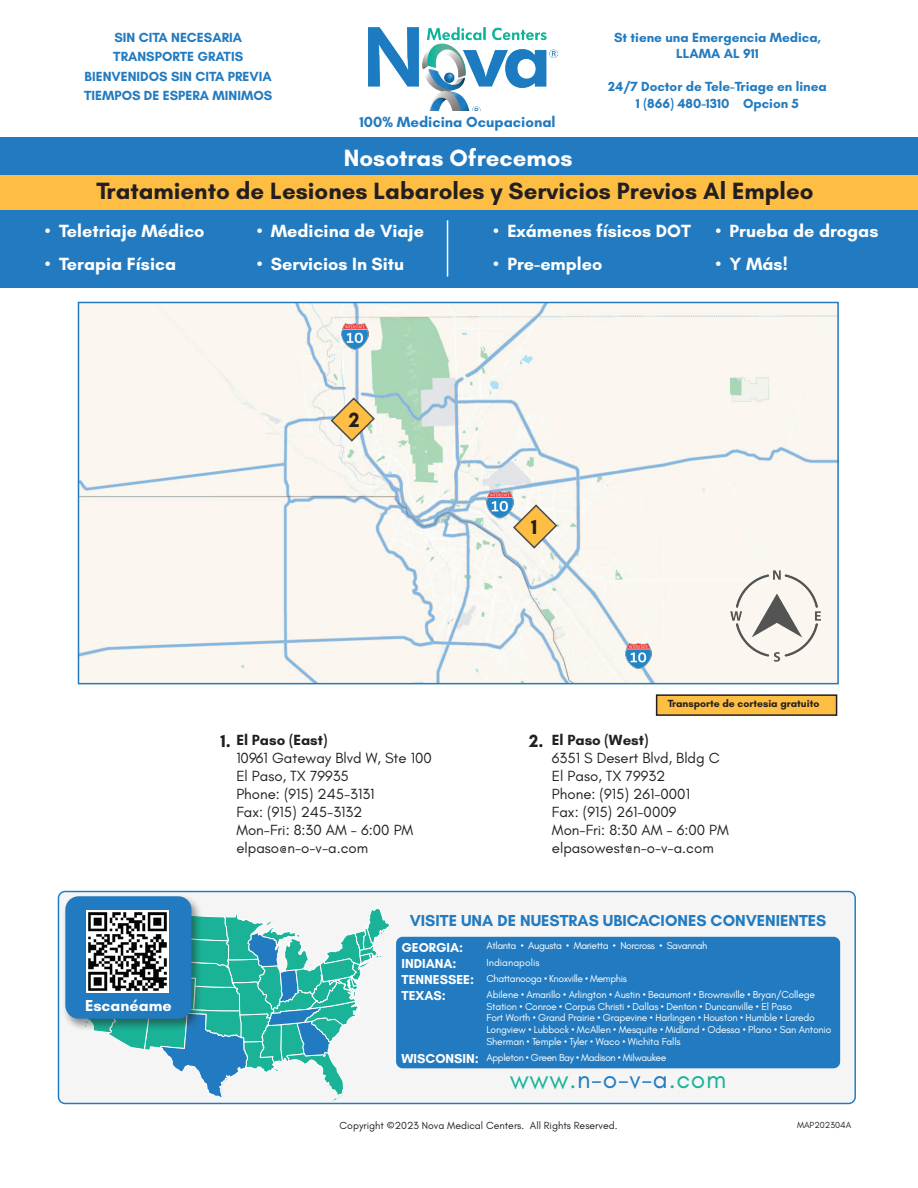
<style>
.page{position:relative;width:918px;height:1188px;background:#fff}
.page>*{position:absolute;margin:0;border:0;box-sizing:border-box;transform-origin:0 0}
.t1{font:26.55px "Glacial Indifference";letter-spacing:.025em;color:#19b399}
.t2{font:700 24px "Glacial Indifference";color:#231f20}
.t3{font:700 24px "Glacial Indifference";color:#fff}
.t4{font:700 21px "Glacial Indifference";color:#231f20}
.t5{font:700 18px "Glacial Indifference";color:#fff}
.t6{font:700 18px "Glacial Indifference";color:#231f20}
.t7{font:700 16.2px "Glacial Indifference";color:#227bc0}
.t8{font:700 16.2px "Glacial Indifference";color:#fff}
.t9{font:15px/18px "Glacial Indifference";color:#231f20}
.t10{font:700 15px "Glacial Indifference";color:#231f20}
.t11{font:700 15px "Glacial Indifference";color:#227bc0}
.t12{font:700 13.5px/19.5px "Glacial Indifference";color:#227bc0;text-align:center}
.t13{font:700 13.2px/15.9px "Glacial Indifference";color:#fff}
.t14{font:10.5px "Glacial Indifference";color:#231f20}
.t15{font:700 10.5px "Glacial Indifference";color:#231f20}
.t16{font:10.35px/11.9px "Glacial Indifference";letter-spacing:-.02em;color:#fff}
.t17{font:10.35px "Glacial Indifference";letter-spacing:-.04em;color:#fff}
.t18{font:9px "Glacial Indifference";color:#231f20}
.s1{font-weight:700;font-size:13.2px}
.s2{color:#227bc0}
</style>
<div class="page">
<img style="left:368px;top:27px;width:190px;height:84px">
<img style="left:81px;top:305px;width:755px;height:376px">
<div style="left:78px;top:302px;width:761px;height:382px;border:2px solid #227bc0"></div>
<img style="left:728px;top:570px;width:95px;height:115px">
<img style="left:487px;top:489px;width:27px;height:41px">
<img style="left:626px;top:640px;width:26px;height:40px">
<img style="left:342px;top:320px;width:27px;height:42px">
<svg style="left:512px;top:503px;width:46px;height:47px"></svg>
<svg style="left:330px;top:396px;width:46px;height:47px"></svg>
<div style="left:0;top:138px;width:918px;height:150px;background:#227bc0"></div>
<div style="left:0;top:175px;width:918px;height:34px;background:#fdbe43"></div>
<hr style="left:447px;top:220px;width:1px;height:57px;background:#fff">
<div style="left:657px;top:695px;width:180px;height:20px;background:#fdbe43"></div>
<div style="left:656px;top:694px;width:181px;height:22px;border:2px solid #231f20"></div>
<div style="left:58px;top:892px;width:797px;height:211px;background:#f5f5f6;border-radius:7px"></div>
<div style="left:396px;top:937px;width:444px;height:131px;background:#227bc0;border-radius:7px"></div>
<svg style="left:65px;top:909px;width:325px;height:196px"></svg>
<div style="left:62px;top:894px;width:141px;height:138px;background:#231f20;opacity:.49"></div>
<div style="left:65px;top:896px;width:126px;height:123px;background:#227bc0;border-radius:13px"></div>
<img style="left:87px;top:911px;width:81px;height:81px">
<h3 class="t12" style="left:84px;top:27px;width:190px">SIN CITA NECESARIA<br>TRANSPORTE GRATIS<br>BIENVENIDOS SIN CITA PREVIA<br>TIEMPOS DE ESPERA MINIMOS</h3>
<h3 class="t12" style="left:614px;top:29px;width:209px;line-height:16.5px">St tiene una Emergencia Medica,<br>LLAMA AL 911</h3>
<h3 class="t12" style="left:608px;top:78px;width:220px;line-height:16.5px">24/7 Doctor de Tele-Triage en linea<br>1 (866) 480-1310 Opcion 5</h3>
<h3 class="t11" style="left:359px;top:113px;width:198px">100% Medicina Ocupacional</h3>
<h2 class="t3" style="left:344px;top:143px;width:230px">Nosotras Ofrecemos</h2>
<h2 class="t2" style="left:96px;top:176px;width:719px">Tratamiento de Lesiones Labaroles y Servicios Previos Al Empleo</h2>
<h3 class="t5" style="left:45px;top:219px;width:161px">• Teletriaje Médico</h3>
<h3 class="t5" style="left:45px;top:252px;width:132px">• Terapia Física</h3>
<h3 class="t5" style="left:257px;top:219px;width:168px">• Medicina de Viaje</h3>
<h3 class="t5" style="left:257px;top:252px;width:149px">• Servicios In Situ</h3>
<h3 class="t4" style="left:349px;top:407px;width:12px">2</h3>
<h3 class="t5" style="left:494px;top:219px;width:199px">• Exámenes físicos DOT</h3>
<h3 class="t5" style="left:494px;top:252px;width:110px">• Pre-empleo</h3>
<h3 class="t5" style="left:716px;top:219px;width:164px">• Prueba de drogas</h3>
<h3 class="t5" style="left:716px;top:252px;width:74px">• Y Más!</h3>
<h3 class="t4" style="left:531px;top:514px;width:8px">1</h3>
<h3 class="t8" style="left:85px;top:996px;width:88px">Escanéame</h3>
<p class="t15" style="left:668px;top:697px;width:153px">Transporte de cortesia gratuito</p>
<h3 class="t6" style="left:220px;top:730px;width:12px">1.</h3>
<h3 class="t10" style="left:552px;top:730px;width:98px">El Paso (West)</h3>
<h3 class="t9" style="left:552px;top:749px;width:179px">6351 S Desert Blvd, Bldg C<br>El Paso, TX 79932<br>Phone: (915) 261-0001<br>Fax: (915) 261-0009<br>Mon-Fri: 8:30 AM - 6:00 PM elpasowest@n-o-v-a.com</h3>
<h3 class="t10" style="left:236px;top:730px;width:93px">El Paso (East)</h3>
<h3 class="t9" style="left:236px;top:749px;width:197px">10961 Gateway Blvd W, Ste 100<br>El Paso, TX 79935<br>Phone: (915) 245-3131<br>Fax: (915) 245-3132<br>Mon-Fri: 8:30 AM - 6:00 PM elpaso@n-o-v-a.com</h3>
<h3 class="t6" style="left:529px;top:730px;width:16px">2.</h3>
<h3 class="t7" style="left:410px;top:910px;width:418px">VISITE UNA DE NUESTRAS UBICACIONES CONVENIENTES</h3>
<p class="t17" style="left:487px;top:939px;width:223px">Atlanta • Augusta • Marietta • Norcross • Savannah</p>
<p class="t13" style="left:401px;top:940px;width:74px">GEORGIA:<br>INDIANA:<br>TENNESSEE:<br>TEXAS:</p>
<p class="t16" style="left:487px;top:955px;width:330px;line-height:15.9px">Indianapolis<br>Chattanooga • Knoxville • Memphis<br>Abilene • Amarillo • Arlington • Austin • Beaumont • Brownsville • Bryan/College</p>
<p class="t16" style="left:487px;top:1000px;width:346px">Station • Conroe • Corpus Christi • Dallas • Denton • Duncanville • El Paso<br>Fort Worth • Grand Prairie • Grapevine • Harlingen • Houston • Humble • Laredo Longview • Lubbock • McAllen • Mesquite • Midland • Odessa • Plano • San Antonio Sherman • Temple • Tyler • Waco • Wichita Falls</p>
<p class="t17" style="left:401px;top:1052px;width:266px"><span class="s1">WISCONSIN:</span> Appleton • Green Bay • Madison • Milwaukee</p>
<h1 class="t1" style="left:510px;top:1064px;width:218px">www.<span class="s2">n-o-v-a</span>.com</h1>
<p class="t14" style="left:340px;top:1119px;width:279px">Copyright ©2023 Nova Medical Centers. All Rights Reserved.</p>
<p class="t18" style="left:797px;top:1120px;width:56px">MAP202304A</p>
</div>
